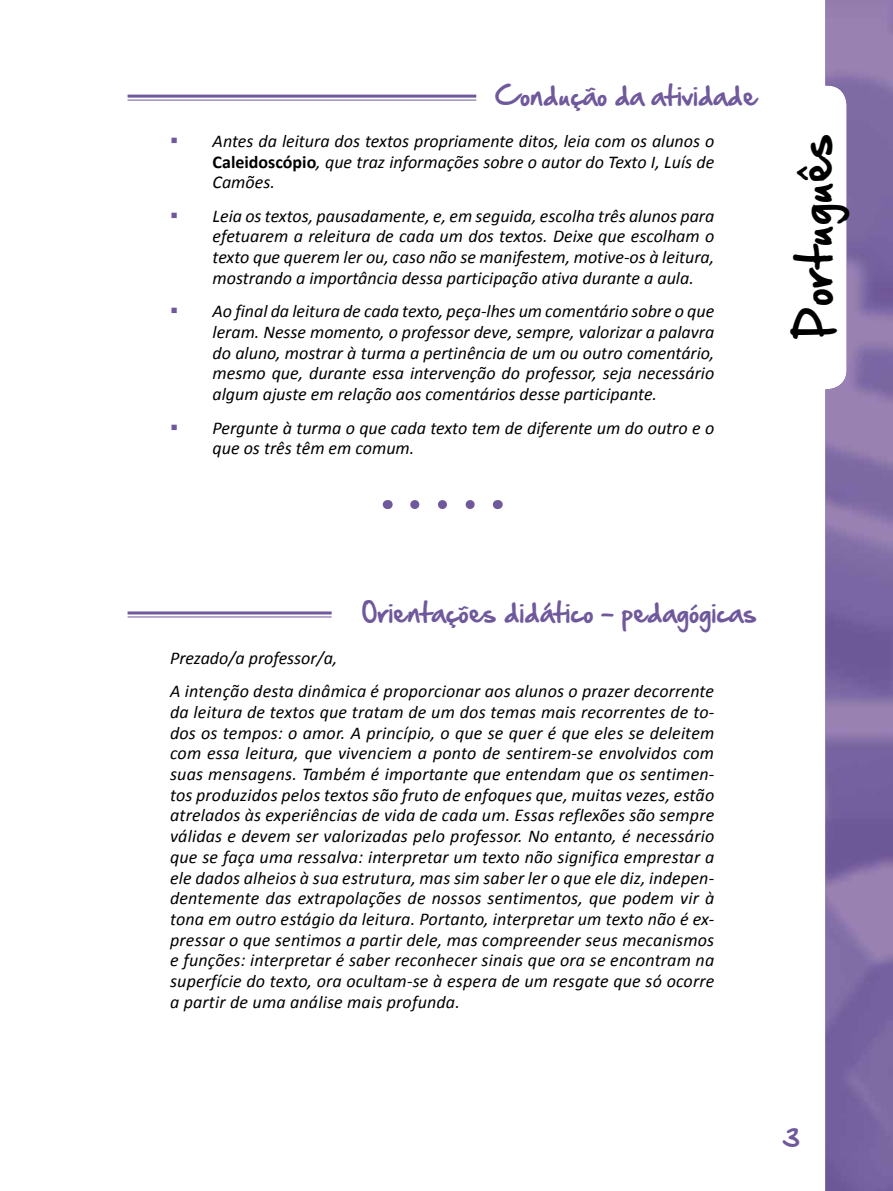
<style>
.page{position:relative;width:893px;height:1191px;background:#fff}
.page>*{position:absolute;margin:0;border:0;box-sizing:border-box;transform-origin:0 0}
.t1{font:42px "Hand Of Sean";letter-spacing:.02em;color:#000}
.t2{font:24px "Hand Of Sean";color:#6f599c}
.t3{font:italic 18px/20.7px "Calibri";color:#000;text-align:justify}
.s1{font-weight:700;font-style:normal}
</style>
<div class="page">
<img style="left:825px;top:0;width:68px;height:1191px">
<hr style="left:128px;top:95px;width:348px;height:3px;background:#6f599c">
<hr style="left:128px;top:100px;width:348px;height:1px;background:#6f599c">
<svg style="left:415px;top:500px;width:60px;height:9px"></svg>
<hr style="left:128px;top:611px;width:204px;height:3px;background:#6f599c">
<hr style="left:128px;top:616px;width:204px;height:1px;background:#6f599c">
<h2 class="t2" style="left:495px;top:74px;width:264px">Condução da atividade</h2>
<p class="t3" style="left:213px;top:130px;width:503px">Antes da leitura dos textos propriamente ditos, leia com os alunos o <span class="s1">Caleidoscópio</span>, que traz informações sobre o autor do Texto I, Luís de Camões.</p>
<p class="t3" style="left:213px;top:205px;width:503px">Leia os textos, pausadamente, e, em seguida, escolha três alunos para efetuarem a releitura de cada um dos textos. Deixe que escolham o texto que querem ler ou, caso não se manifestem, motive-os à leitura, mostrando a importância dessa participação ativa durante a aula.</p>
<p class="t3" style="left:213px;top:300px;width:503px">Ao final da leitura de cada texto, peça-lhes um comentário sobre o que leram. Nesse momento, o professor deve, sempre, valorizar a palavra do aluno, mostrar à turma a pertinência de um ou outro comentário, mesmo que, durante essa intervenção do professor, seja necessário algum ajuste em relação aos comentários desse participante.</p>
<p class="t3" style="left:213px;top:416px;width:503px">Pergunte à turma o que cada texto tem de diferente um do outro e o que os três têm em comum.</p>
<h1 class="t1" style="left:777px;top:340px;width:208px;rotate:-90deg">Português</h1>
<h2 class="t2" style="left:362px;top:590px;width:397px">Orientações didático - pedagógicas</h2>
<p class="t3" style="left:170px;top:640px;width:546px;line-height:33.5px">Prezado/a professor/a,<br>A intenção desta dinâmica é proporcionar aos alunos o prazer decorrente</p>
<p class="t3" style="left:170px;top:701px;width:546px">da leitura de textos que tratam de um dos temas mais recorrentes de to&shy;dos os tempos: o amor. A princípio, o que se quer é que eles se deleitem com essa leitura, que vivenciem a ponto de sentirem-se envolvidos com suas mensagens. Também é importante que entendam que os sentimen&shy;tos produzidos pelos textos são fruto de enfoques que, muitas vezes, estão atrelados às experiências de vida de cada um. Essas reflexões são sempre válidas e devem ser valorizadas pelo professor. No entanto, é necessário que se faça uma ressalva: interpretar um texto não significa emprestar a ele dados alheios à sua estrutura, mas sim saber ler o que ele diz, indepen&shy;dentemente das extrapolações de nossos sentimentos, que podem vir à tona em outro estágio da leitura. Portanto, interpretar um texto não é ex&shy;pressar o que sentimos a partir dele, mas compreender seus mecanismos e funções: interpretar é saber reconhecer sinais que ora se encontram na superfície do texto, ora ocultam-se à espera de um resgate que só ocorre a partir de uma análise mais profunda.</p>
<h2 class="t2" style="left:782px;top:1115px;width:19px">3</h2>
</div>
